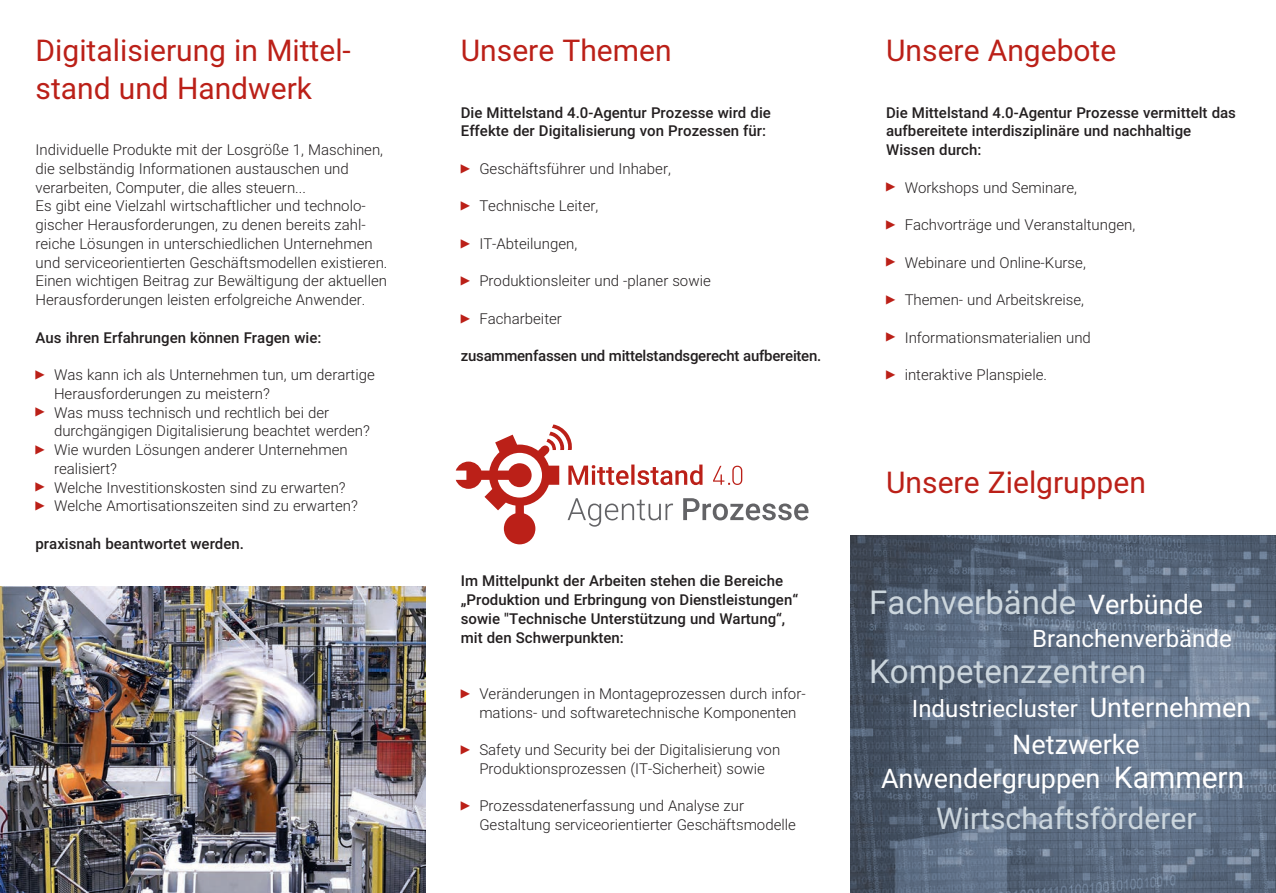
<style>
.page{position:relative;width:1276px;height:893px;background:#fff}
.page>*{position:absolute;margin:0;border:0;box-sizing:border-box;transform-origin:0 0}
.t1{font:33px "Roboto";color:#ccd6dd}
.t2{font:30px/37.5px "Roboto";color:#bb2018}
.t3{font:30px "Roboto";color:#ccd6dd}
.t4{font:30px "Roboto";color:#fff}
.t5{font:27px "Roboto";color:#fff}
.t6{font:24px "Roboto";color:#fff}
.t7{font:300 15px/18.8px "Roboto";color:#231f20}
.t8{font:500 15px/18.8px "Roboto";color:#231f20}
.s1{font-family:"DejaVu Serif";font-weight:700;font-size:12px;color:#bb2018}
.s2{font-size:27px}
</style>
<div class="page">
<img style="left:0;top:587px;width:425px;height:306px">
<img style="left:850px;top:536px;width:426px;height:357px">
<div style="left:504px;top:513px;width:31px;height:31px;background:#bb2018;border-radius:50%"></div>
<svg style="left:456px;top:424px;width:352px;height:103px"></svg>
<h2 class="t2" style="left:36px;top:34px;width:317px">Digitalisierung in Mittel&shy;stand und Handwerk</h2>
<p class="t7" style="left:36px;top:142px;width:353px">Individuelle Produkte mit der Losgröße 1, Maschinen, die selbständig Informationen austauschen und verarbeiten, Computer, die alles steuern...<br>Es gibt eine Vielzahl wirtschaftlicher und technolo&shy;gischer Herausforderungen, zu denen bereits zahl&shy;reiche Lösungen in unterschiedlichen Unternehmen und serviceorientierten Geschäftsmodellen existieren.<br>Einen wichtigen Beitrag zur Bewältigung der aktuellen Herausforderungen leisten erfolgreiche Anwender.</p>
<p class="t8" style="left:36px;top:329px;width:287px">Aus ihren Erfahrungen können Fragen wie:</p>
<p class="t7" style="left:36px;top:367px;width:341px"><span class="s1">▶</span> Was kann ich als Unternehmen tun, um derartige</p>
<p class="t7" style="left:54px;top:385px;width:217px">Herausforderungen zu meistern?</p>
<p class="t7" style="left:36px;top:404px;width:295px"><span class="s1">▶</span> Was muss technisch und rechtlich bei der</p>
<p class="t7" style="left:54px;top:423px;width:317px">durchgängigen Digitalisierung beachtet werden?</p>
<p class="t7" style="left:36px;top:442px;width:314px"><span class="s1">▶</span> Wie wurden Lösungen anderer Unternehmen</p>
<p class="t7" style="left:54px;top:460px;width:64px">realisiert?</p>
<p class="t7" style="left:36px;top:479px;width:312px"><span class="s1">▶</span> Welche Investitionskosten sind zu erwarten?</p>
<p class="t7" style="left:36px;top:498px;width:324px"><span class="s1">▶</span> Welche Amortisationszeiten sind zu erwarten?</p>
<p class="t8" style="left:36px;top:535px;width:210px">praxisnah beantwortet werden.</p>
<h2 class="t2" style="left:461px;top:34px;width:212px">Unsere Themen</h2>
<p class="t8" style="left:461px;top:104px;width:311px">Die Mittelstand 4.0-Agentur Prozesse wird die<br>Effekte der Digitalisierung von Prozessen für:</p>
<p class="t7" style="left:461px;top:160px;width:212px"><span class="s1">▶</span> Geschäftsführer und Inhaber,</p>
<p class="t7" style="left:461px;top:198px;width:139px"><span class="s1">▶</span> Technische Leiter,</p>
<p class="t7" style="left:461px;top:235px;width:118px"><span class="s1">▶</span> IT-Abteilungen,</p>
<p class="t7" style="left:461px;top:273px;width:251px"><span class="s1">▶</span> Produktionsleiter und -planer sowie</p>
<p class="t7" style="left:461px;top:310px;width:103px"><span class="s1">▶</span> Facharbeiter</p>
<p class="t8" style="left:461px;top:348px;width:362px">zusammenfassen und mittelstandsgerecht aufbereiten.</p>
<p class="t8" style="left:461px;top:573px;width:339px">Im Mittelpunkt der Arbeiten stehen die Bereiche „Produktion und Erbringung von Dienstleistungen“ sowie "Technische Unterstützung und Wartung“, mit den Schwerpunkten:</p>
<p class="t7" style="left:479px;top:685px;width:328px;text-indent:-19px"><span class="s1">▶</span> Veränderungen in Montageprozessen durch infor&shy;mations- und softwaretechnische Komponenten</p>
<p class="t7" style="left:461px;top:742px;width:321px;text-align:center"><span class="s1">▶</span> Safety und Security bei der Digitalisierung von<br>Produktionsprozessen (IT-Sicherheit) sowie</p>
<p class="t7" style="left:479px;top:798px;width:318px;text-indent:-19px"><span class="s1">▶</span> Prozessdatenerfassung und Analyse zur<br>Gestaltung serviceorientierter Geschäftsmodelle</p>
<h2 class="t2" style="left:886px;top:34px;width:232px">Unsere Angebote</h2>
<p class="t8" style="left:886px;top:104px;width:351px">Die Mittelstand 4.0-Agentur Prozesse vermittelt das aufbereitete interdisziplinäre und nachhaltige<br>Wissen durch:</p>
<p class="t7" style="left:886px;top:179px;width:192px"><span class="s1">▶</span> Workshops und Seminare,</p>
<p class="t7" style="left:886px;top:217px;width:251px"><span class="s1">▶</span> Fachvorträge und Veranstaltungen,</p>
<p class="t7" style="left:886px;top:254px;width:201px"><span class="s1">▶</span> Webinare und Online-Kurse,</p>
<p class="t7" style="left:886px;top:292px;width:199px"><span class="s1">▶</span> Themen- und Arbeitskreise,</p>
<p class="t7" style="left:886px;top:329px;width:206px"><span class="s1">▶</span> Informationsmaterialien und</p>
<p class="t7" style="left:886px;top:367px;width:162px"><span class="s1">▶</span> interaktive Planspiele.</p>
<h2 class="t2" style="left:886px;top:466px;width:261px">Unsere Zielgruppen</h2>
<h1 class="t1" style="left:869px;top:589px;width:209px">Fachverbände</h1>
<h3 class="t6" style="left:1032px;top:629px;width:201px">Branchenverbände</h3>
<h3 class="t5" style="left:1088px;top:593px;width:117px">Verbünde</h3>
<h1 class="t1" style="left:869px;top:658px;width:279px">Kompetenzzentren</h1>
<h3 class="t6" style="left:912px;top:699px;width:341px">Industriecluster <span class="s2">Unternehmen</span></h3>
<h3 class="t5" style="left:1012px;top:734px;width:129px">Netzwerke</h3>
<h2 class="t4" style="left:1114px;top:765px;width:132px">Kammern</h2>
<h2 class="t3" style="left:936px;top:806px;width:262px">Wirtschaftsförderer</h2>
<h3 class="t5" style="left:881px;top:768px;width:221px">Anwendergruppen</h3>
</div>
